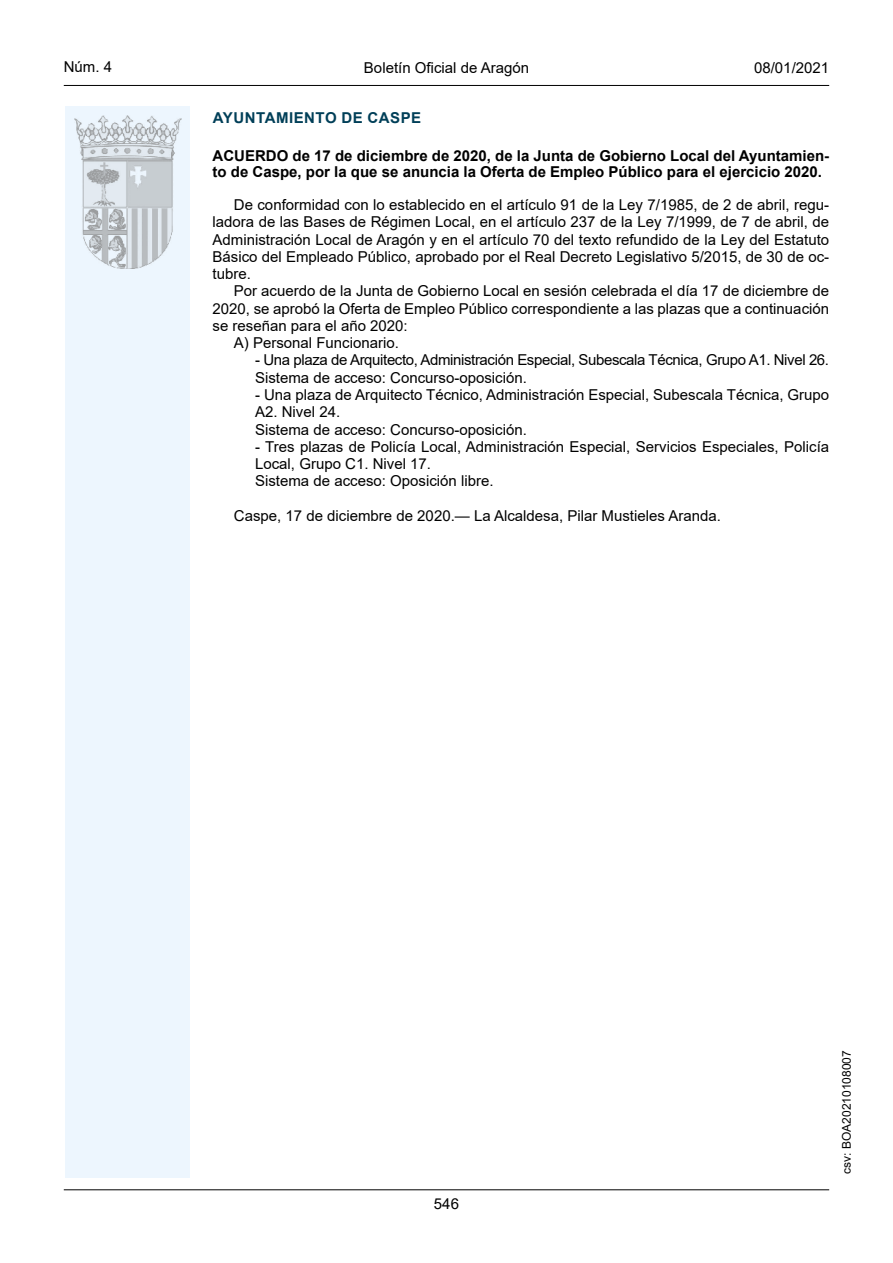
<style>
.page{position:relative;width:893px;height:1263px;background:#fff}
.page>*{position:absolute;margin:0;border:0;box-sizing:border-box;transform-origin:0 0}
.inicio_de_parrafo{font:15px/17.2px "Arial";color:#000;text-align:justify}
.Sangrado_01{font:15px/17.2px "Arial";color:#000}
.Titulo_text{font:700 15px/16.5px "Arial";color:#000}
.Sangrado_01-2{font:15px "Arial";letter-spacing:-.025em;color:#000}
.emisor_text{font:700 15px "Arial";letter-spacing:.035em;color:#003f58}
.t1{font:15px "Arial MT2";color:#000}
.t2{font:12px "Arial MT2";color:#000}
</style>
<div class="page">
<div style="left:65px;top:106px;width:125px;height:1072px;background:#edf6fe"></div>
<img style="left:75px;top:115px;width:106px;height:153px">
<hr style="left:64px;top:85px;width:765px;height:1px;background:#000">
<hr style="left:64px;top:1189px;width:765px;height:1px;background:#000">
<p class="t1" style="left:64px;top:57px;width:50px">Núm. 4</p>
<p class="inicio_de_parrafo" style="left:364px;top:59px;width:167px">Boletín Oficial de Aragón</p>
<p class="t1" style="left:754px;top:57px;width:77px">08/01/2021</p>
<h5 class="emisor_text" style="left:213px;top:107px;width:210px">AYUNTAMIENTO DE CASPE</h5>
<p class="Titulo_text" style="left:213px;top:147px;width:618px">ACUERDO de 17 de diciembre de 2020, de la Junta de Gobierno Local del Ayuntamien&shy;to de Caspe, por la que se anuncia la Oferta de Empleo Público para el ejercicio 2020.</p>
<p class="inicio_de_parrafo" style="left:213px;top:196px;width:618px;text-indent:21px">De conformidad con lo establecido en el artículo 91 de la Ley 7/1985, de 2 de abril, regu&shy;ladora de las Bases de Régimen Local, en el artículo 237 de la Ley 7/1999, de 7 de abril, de Administración Local de Aragón y en el artículo 70 del texto refundido de la Ley del Estatuto Básico del Empleado Público, aprobado por el Real Decreto Legislativo 5/2015, de 30 de oc&shy;tubre.</p>
<p class="inicio_de_parrafo" style="left:213px;top:282px;width:618px;text-indent:21px">Por acuerdo de la Junta de Gobierno Local en sesión celebrada el día 17 de diciembre de 2020, se aprobó la Oferta de Empleo Público correspondiente a las plazas que a continuación se reseñan para el año 2020:</p>
<p class="Sangrado_01" style="left:234px;top:334px;width:167px">A) Personal Funcionario.</p>
<p class="Sangrado_01-2" style="left:255px;top:350px;width:575px">- Una plaza de Arquitecto, Administración Especial, Subescala Técnica, Grupo A1. Nivel 26.</p>
<p class="Sangrado_01" style="left:255px;top:369px;width:273px">Sistema de acceso: Concurso-oposición.</p>
<p class="Sangrado_01" style="left:255px;top:386px;width:576px">- Una plaza de Arquitecto Técnico, Administración Especial, Subescala Técnica, Grupo<br>A2. Nivel 24.</p>
<p class="Sangrado_01" style="left:255px;top:421px;width:273px">Sistema de acceso: Concurso-oposición.</p>
<p class="Sangrado_01" style="left:255px;top:438px;width:576px">- Tres plazas de Policía Local, Administración Especial, Servicios Especiales, Policía<br>Local, Grupo C1. Nivel 17.</p>
<p class="Sangrado_01" style="left:255px;top:472px;width:240px">Sistema de acceso: Oposición libre.</p>
<p class="inicio_de_parrafo" style="left:234px;top:507px;width:488px">Caspe, 17 de diciembre de 2020.— La Alcaldesa, Pilar Mustieles Aranda.</p>
<p class="t1" style="left:434px;top:1193px;width:27px">546</p>
<p class="t2" style="left:838px;top:1174px;width:125px;rotate:-90deg">csv: BOA20210108007</p>
</div>
